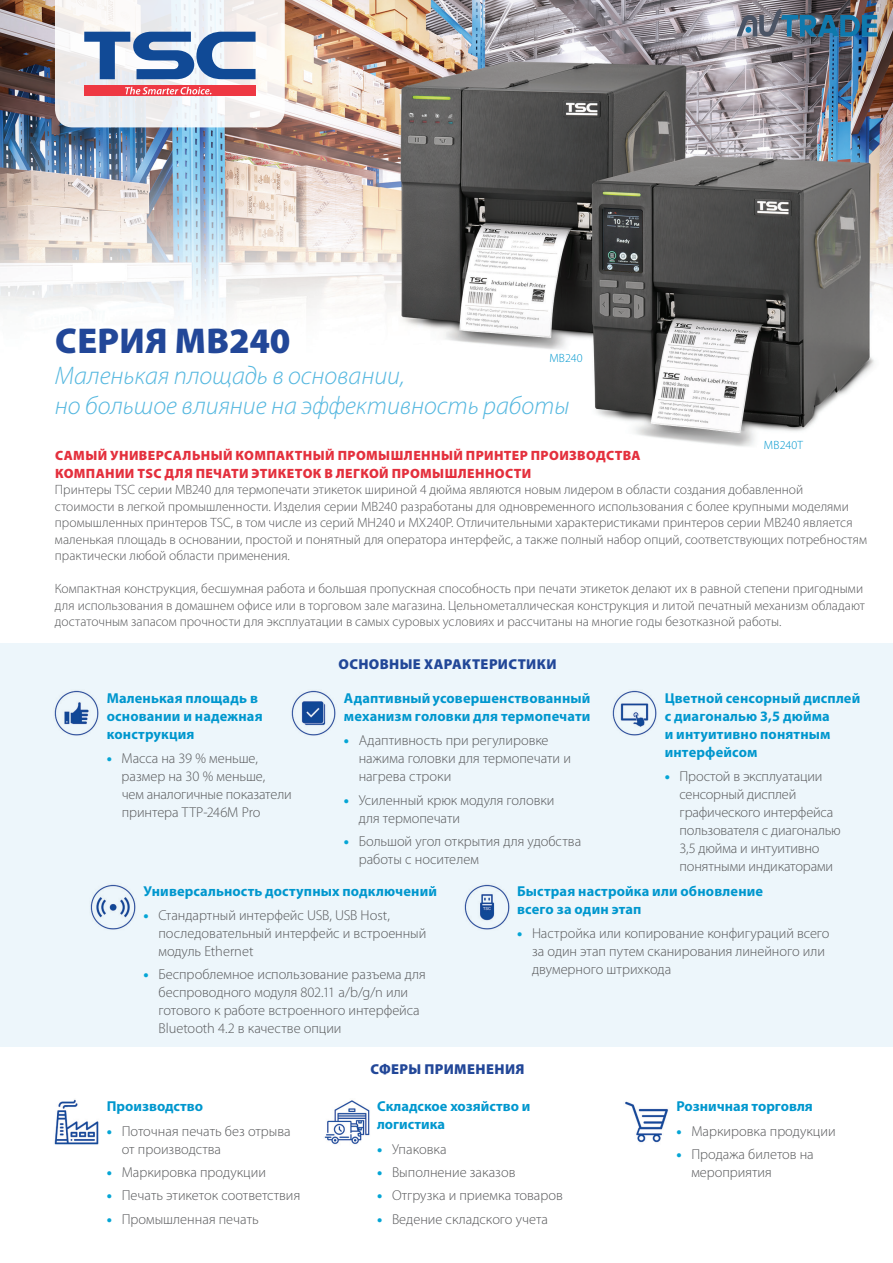
<style>
.page{position:relative;width:893px;height:1263px;background:#fff}
.page>*{position:absolute;margin:0;border:0;box-sizing:border-box;transform-origin:0 0}
.t1{font:900 36px "Myriad Pro";letter-spacing:.01em;color:#224798}
.t2{font:italic 300 25.5px/30.6px "Myriad Pro";color:#54b7df}
.t3{font:300 14.4px/18px "Myriad Pro";color:#57585a}
.t4{font:700 14.4px/18px "Myriad Pro";letter-spacing:.01em;color:#0097ce}
.t5{font:900 14.4px "Myriad Pro";letter-spacing:.025em;color:#224798}
.t6{font:300 13.5px/16.5px "Myriad Pro";color:#57585a}
.t7{font:900 13.5px/18px "Myriad Pro";letter-spacing:.03em;color:#e4303d}
.t8{font:300 12px "Myriad Pro";letter-spacing:.01em;color:#0097ce}
.s1{font-weight:900;color:#05a5d5}
</style>
<div class="page">
<img style="left:0;top:0;width:893px;height:447px">
<svg style="left:55px;top:0;width:230px;height:127px"></svg>
<div style="left:0;top:643px;width:893px;height:404px;background:#edf6fb"></div>
<img style="left:54px;top:690px;width:45px;height:46px">
<img style="left:291px;top:690px;width:45px;height:46px">
<img style="left:612px;top:690px;width:45px;height:46px">
<img style="left:90px;top:884px;width:46px;height:46px">
<img style="left:464px;top:884px;width:46px;height:46px">
<img style="left:54px;top:1099px;width:45px;height:46px">
<img style="left:324px;top:1100px;width:46px;height:45px">
<img style="left:625px;top:1101px;width:44px;height:42px">
<img style="left:722px;top:1px;width:170px;height:43px">
<h1 class="t1" style="left:55px;top:317px;width:237px">СЕРИЯ MB240</h1>
<h2 class="t2" style="left:55px;top:361px;width:516px">Маленькая площадь в основании,<br>но большое влияние на эффективность работы</h2>
<p class="t7" style="left:55px;top:445px;width:587px">САМЫЙ УНИВЕРСАЛЬНЫЙ КОМПАКТНЫЙ ПРОМЫШЛЕННЫЙ ПРИНТЕР ПРОИЗВОДСТВА<br>КОМПАНИИ TSC ДЛЯ ПЕЧАТИ ЭТИКЕТОК В ЛЕГКОЙ ПРОМЫШЛЕННОСТИ</p>
<p class="t6" style="left:55px;top:481px;width:813px">Принтеры TSC серии MB240 для термопечати этикеток шириной 4 дюйма являются новым лидером в области создания добавленной<br>стоимости в легкой промышленности. Изделия серии MB240 разработаны для одновременного использования с более крупными моделями промышленных принтеров TSC, в том числе из серий MH240 и MX240P. Отличительными характеристиками принтеров серии MB240 является маленькая площадь в основании, простой и понятный для оператора интерфейс, а также полный набор опций, соответствующих потребностям практически любой области применения.</p>
<p class="t6" style="left:55px;top:580px;width:812px">Компактная конструкция, бесшумная работа и большая пропускная способность при печати этикеток делают их в равной степени пригодными для использования в домашнем офисе или в торговом зале магазина. Цельнометаллическая конструкция и литой печатный механизм обладают достаточным запасом прочности для эксплуатации в самых суровых условиях и рассчитаны на многие годы безотказной работы.</p>
<p class="t8" style="left:549px;top:351px;width:35px">MB240</p>
<p class="t8" style="left:764px;top:438px;width:41px">MB240T</p>
<p class="t4" style="left:107px;top:688px;width:157px">Маленькая площадь в основании и надежная конструкция</p>
<p class="t3" style="left:122px;top:749px;width:172px;text-indent:-15px"><span class="s1">•</span> Масса на 39 % меньше, размер на 30 % меньше,<br>чем аналогичные показатели принтера TTP-246M Pro</p>
<p class="t5" style="left:338px;top:655px;width:219px">ОСНОВНЫЕ ХАРАКТЕРИСТИКИ</p>
<p class="t4" style="left:344px;top:688px;width:248px">Адаптивный усовершенствованный механизм головки для термопечати</p>
<p class="t3" style="left:359px;top:731px;width:214px;text-indent:-15px"><span class="s1">•</span> Адаптивность при регулировке нажима головки для термопечати и нагрева строки</p>
<p class="t3" style="left:359px;top:791px;width:197px;text-indent:-15px"><span class="s1">•</span> Усиленный крюк модуля головки для термопечати</p>
<p class="t3" style="left:359px;top:832px;width:224px;text-indent:-15px"><span class="s1">•</span> Большой угол открытия для удобства работы с носителем</p>
<p class="t4" style="left:665px;top:688px;width:197px">Цветной сенсорный дисплей с диагональю 3,5 дюйма<br>и интуитивно понятным интерфейсом</p>
<p class="t3" style="left:680px;top:767px;width:163px;text-indent:-15px"><span class="s1">•</span> Простой в эксплуатации сенсорный дисплей графического интерфейса пользователя с диагональю<br>3,5 дюйма и интуитивно понятными индикаторами</p>
<p class="t4" style="left:144px;top:882px;width:295px">Универсальность доступных подключений</p>
<p class="t3" style="left:158px;top:906px;width:269px;text-indent:-15px"><span class="s1">•</span> Стандартный интерфейс USB, USB Host, последовательный интерфейс и встроенный модуль Ethernet</p>
<p class="t3" style="left:158px;top:965px;width:269px;text-indent:-15px"><span class="s1">•</span> Беспроблемное использование разъема для беспроводного модуля 802.11 a/b/g/n или готового к работе встроенного интерфейса Bluetooth 4.2 в качестве опции</p>
<p class="t4" style="left:517px;top:882px;width:248px">Быстрая настройка или обновление всего за один этап</p>
<p class="t3" style="left:532px;top:924px;width:299px;text-indent:-15px"><span class="s1">•</span> Настройка или копирование конфигураций всего за один этап путем сканирования линейного или двумерного штрихкода</p>
<p class="t4" style="left:107px;top:1096px;width:98px">Производство</p>
<p class="t3" style="left:122px;top:1122px;width:171px;text-indent:-15px"><span class="s1">•</span> Поточная печать без отрыва от производства</p>
<p class="t3" style="left:107px;top:1163px;width:161px"><span class="s1">•</span> Маркировка продукции</p>
<p class="t3" style="left:107px;top:1186px;width:195px"><span class="s1">•</span> Печать этикеток соответствия</p>
<p class="t3" style="left:107px;top:1210px;width:154px"><span class="s1">•</span> Промышленная печать</p>
<p class="t5" style="left:370px;top:1060px;width:156px">СФЕРЫ ПРИМЕНЕНИЯ</p>
<p class="t4" style="left:377px;top:1096px;width:155px">Складское хозяйство и логистика</p>
<p class="t3" style="left:377px;top:1140px;width:71px"><span class="s1">•</span> Упаковка</p>
<p class="t3" style="left:377px;top:1163px;width:140px"><span class="s1">•</span> Выполнение заказов</p>
<p class="t3" style="left:377px;top:1186px;width:187px"><span class="s1">•</span> Отгрузка и приемка товаров</p>
<p class="t3" style="left:377px;top:1210px;width:172px"><span class="s1">•</span> Ведение складского учета</p>
<p class="t4" style="left:676px;top:1096px;width:138px">Розничная торговля</p>
<p class="t3" style="left:676px;top:1122px;width:161px"><span class="s1">•</span> Маркировка продукции</p>
<p class="t3" style="left:691px;top:1145px;width:124px;text-indent:-15px"><span class="s1">•</span> Продажа билетов на мероприятия</p>
</div>
